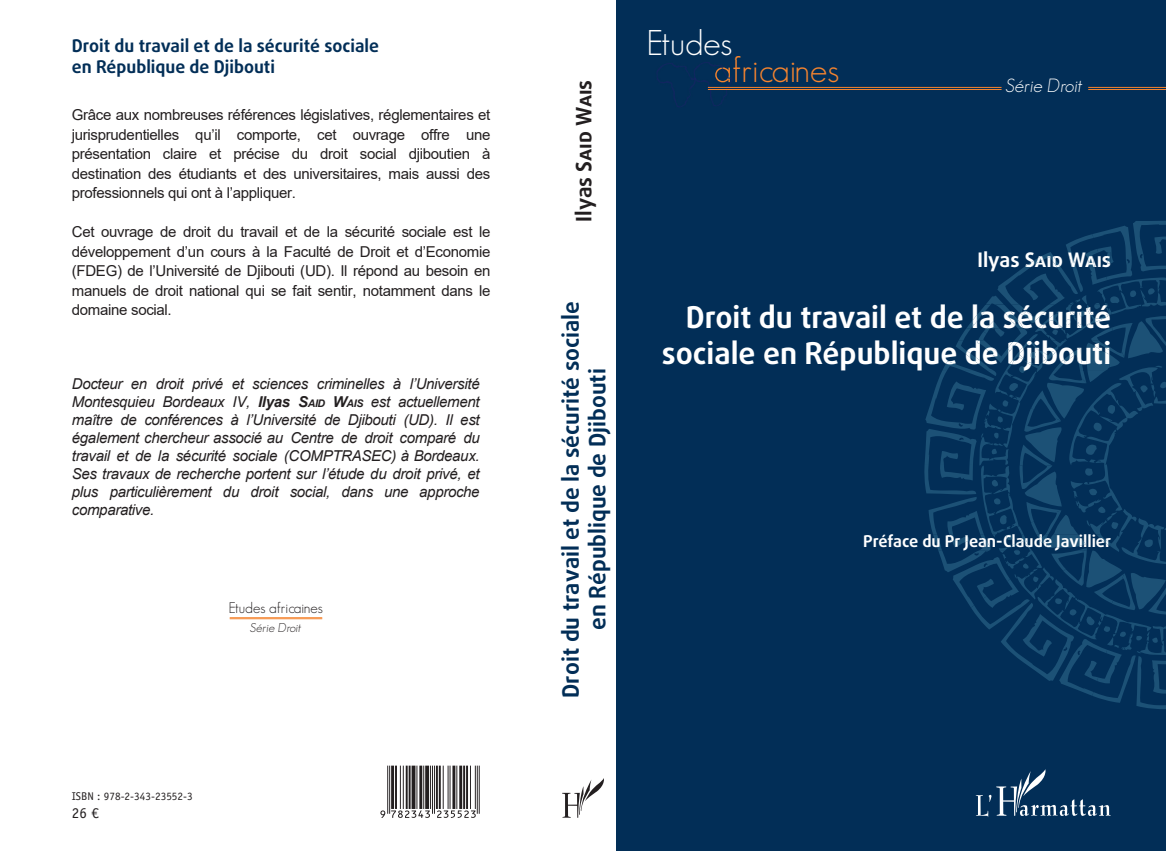
<style>
.page{position:relative;width:1166px;height:851px;background:#fff}
.page>*{position:absolute;margin:0;border:0;box-sizing:border-box;transform-origin:0 0}
.t1{font:300 35px "Geosans";color:#f5842f}
.t2{font:300 35px "Geosans";color:#fff}
.t3{font:700 30px/36px "Daxline Pro";color:#fff;text-align:right}
.t4{font:700 22.5px/26.6px "Daxline Pro";color:#022e57;text-align:center}
.t5{font:700 21.25px "Daxline Pro";color:#231f20}
.t6{font:700 20px "Daxline Pro";color:#fff}
.t7{font:italic 300 18.75px "Geosans";color:#fff}
.t8{font:700 17.5px/21px "Daxline Pro";color:#022e57}
.t9{font:700 16.25px "Daxline Pro";color:#fff}
.t10{font:15px/19.5px "Arial";letter-spacing:-.02em;color:#231f20;text-align:justify}
.t11{font:italic 15px/18px "Arial";letter-spacing:-.02em;color:#231f20;text-align:justify}
.t12{font:300 15px "Geosans";color:#231f20}
.t13{font:15px "Officina Sans Std";color:#231f20}
.t14{font:italic 300 12.5px "Geosans";color:#231f20}
.t15{font:11.25px "Officina Sans Std";color:#231f20}
.s1{font-weight:700}
.s2{font-weight:700;font-size:10.5px}
</style>
<div class="page">
<svg style="left:562px;top:778px;width:42px;height:39px"></svg>
<div style="left:616px;top:0;width:549px;height:850px;background:#022e57"></div>
<img style="left:701px;top:62px;width:35px;height:44px">
<img style="left:715px;top:60px;width:21px;height:22px">
<hr style="left:1087px;top:87px;width:78px;height:1px;background:#f5842f">
<hr style="left:1087px;top:89px;width:78px;height:1px;background:#f5842f">
<img style="left:657px;top:63px;width:33px;height:44px">
<img style="left:654px;top:82px;width:36px;height:1px">
<img style="left:691px;top:65px;width:9px;height:23px">
<hr style="left:707px;top:87px;width:294px;height:1px;background:#f5842f">
<hr style="left:707px;top:89px;width:294px;height:1px;background:#f5842f">
<svg style="left:975px;top:769px;width:135px;height:48px"></svg>
<hr style="left:230px;top:617px;width:92px;height:1px;background:#f5842f">
<hr style="left:230px;top:618px;width:92px;height:1px;background:#f5842f">
<svg style="left:924px;top:221px;width:241px;height:488px"></svg>
<svg style="left:380px;top:765px;width:99px;height:52px"></svg>
<p class="t8" style="left:72px;top:36px;width:308px">Droit du travail et de la sécurité sociale en République de Djibouti</p>
<h1 class="t2" style="left:646px;top:23px;width:87px">Etudes</h1>
<h1 class="t1" style="left:713px;top:50px;width:126px">africaines</h1>
<p class="t7" style="left:1005px;top:75px;width:78px">Série Droit</p>
<h3 class="t5" style="left:569px;top:222px;width:143px;rotate:-90deg">Ilyas Said Wais</h3>
<p class="t10" style="left:72px;top:105px;width:420px">Grâce aux nombreuses références législatives, réglementaires et jurisprudentielles qu’il comporte, cet ouvrage offre une présentation claire et précise du droit social djiboutien à destination des étudiants et des universitaires, mais aussi des professionnels qui ont à l’appliquer.</p>
<p class="t10" style="left:72px;top:222px;width:420px">Cet ouvrage de droit du travail et de la sécurité sociale est le développement d’un cours à la Faculté de Droit et d’Economie (FDEG) de l’Université de Djibouti (UD). Il répond au besoin en manuels de droit national qui se fait sentir, notamment dans le domaine social.</p>
<h3 class="t6" style="left:977px;top:246px;width:135px">Ilyas Said Wais</h3>
<h3 class="t4" style="left:557px;top:697px;width:398px;rotate:-90deg">Droit du travail et de la sécurité sociale en République de Djibouti</h3>
<h2 class="t3" style="left:661px;top:300px;width:451px">Droit du travail et de la sécurité sociale en République de Djibouti</h2>
<p class="t11" style="left:72px;top:375px;width:409px">Docteur en droit privé et sciences criminelles à l’Université Montesquieu Bordeaux IV, <span class="s1">Ilyas S</span><span class="s2">AID</span> <span class="s1">W</span><span class="s2">AIS</span> est actuellement maître de conférences à l’Université de Djibouti (UD). Il est également chercheur associé au Centre de droit comparé du travail et de la sécurité sociale (COMPTRASEC) à Bordeaux.<br>Ses travaux de recherche portent sur l’étude du droit privé, et plus particulièrement du droit social, dans une approche comparative.</p>
<p class="t9" style="left:862px;top:530px;width:249px">Préface du Pr Jean-Claude Javillier</p>
<p class="t12" style="left:229px;top:599px;width:95px">Etudes africaines</p>
<p class="t14" style="left:250px;top:620px;width:53px">Série Droit</p>
<p class="t15" style="left:72px;top:789px;width:122px">ISBN : 978-2-343-23552-3</p>
<p class="t13" style="left:72px;top:803px;width:28px">26 €</p>
</div>
